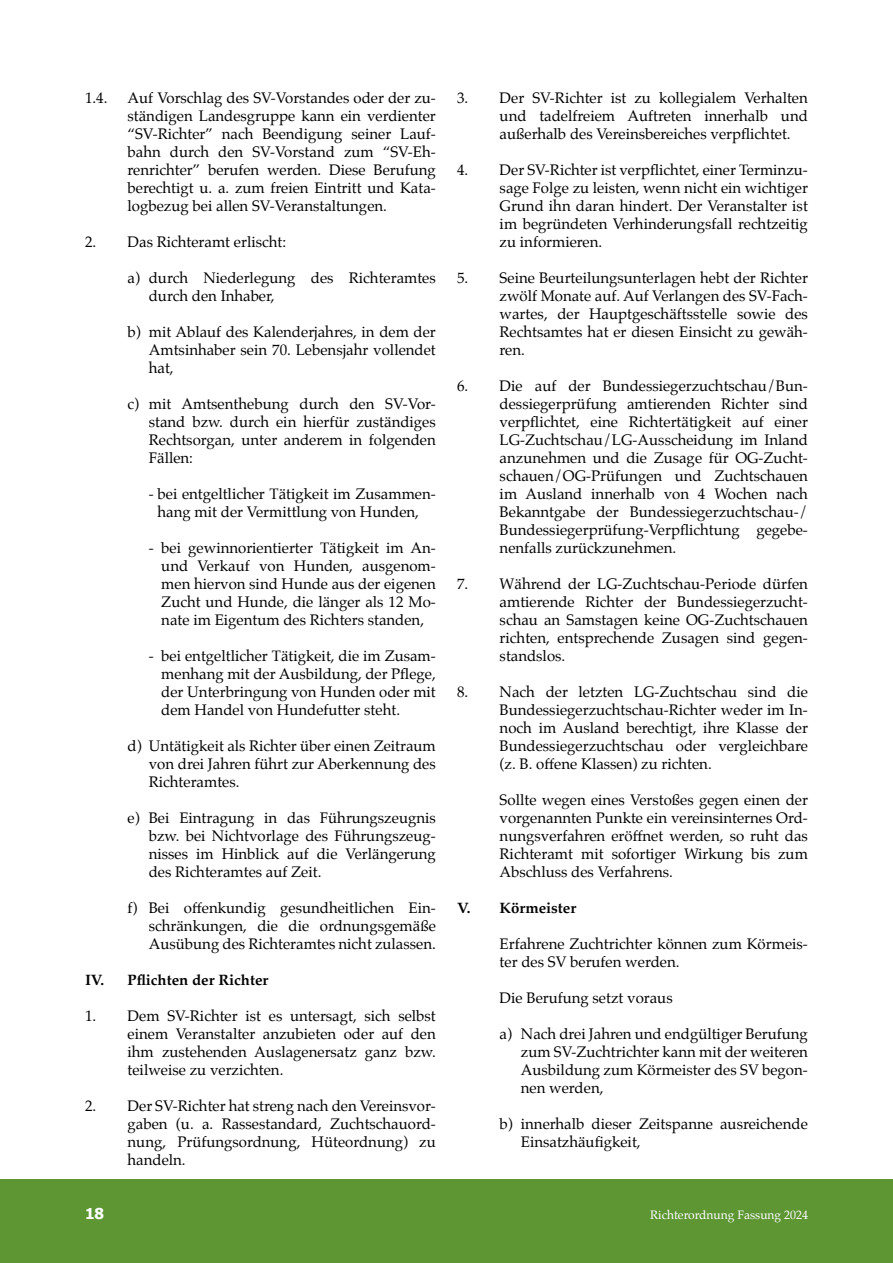
<style>
.page{position:relative;width:893px;height:1263px;background:#fff}
.page>*{position:absolute;margin:0;border:0;box-sizing:border-box;transform-origin:0 0}
.t1{font:15px/18px "Palatino";color:#000;text-align:justify}
.t2{font:700 15px "Palatino";color:#000}
.t3{font:700 15px "Tahoma";color:#fff}
.t4{font:12px "Palatino";color:#fff}
</style>
<div class="page">
<div style="left:0;top:1180px;width:893px;height:83px;background:#5d9633"></div>
<p class="t1" style="left:85px;top:89px;width:24px">1.4.</p>
<p class="t1" style="left:128px;top:89px;width:310px">Auf Vorschlag des SV-Vorstandes oder der zu&shy;ständigen Landesgruppe kann ein verdienter “SV-Richter” nach Beendigung seiner Lauf&shy;bahn durch den SV-Vorstand zum “SV-Eh&shy;renrichter” berufen werden. Diese Berufung berechtigt u. a. zum freien Eintritt und Kata&shy;logbezug bei allen SV-Veranstaltungen.</p>
<p class="t1" style="left:85px;top:233px;width:203px">2. Das Richteramt erlischt:</p>
<p class="t1" style="left:149px;top:269px;width:289px;text-indent:-21px">a) durch Niederlegung des Richteramtes durch den Inhaber,</p>
<p class="t1" style="left:149px;top:323px;width:289px;text-indent:-21px">b) mit Ablauf des Kalenderjahres, in dem der Amtsinhaber sein 70. Lebensjahr vollendet hat,</p>
<p class="t1" style="left:149px;top:395px;width:289px;text-indent:-21px">c) mit Amtsenthebung durch den SV-Vor&shy;stand bzw. durch ein hierfür zuständiges Rechtsorgan, unter anderem in folgenden Fällen:</p>
<p class="t1" style="left:149px;top:485px;width:289px;text-align:center">- bei entgeltlicher Tätigkeit im Zusammen&shy;hang mit der Vermittlung von Hunden,</p>
<p class="t1" style="left:161px;top:539px;width:276px;text-indent:-12px">- bei gewinnorientierter Tätigkeit im An&shy;und Verkauf von Hunden, ausgenom&shy;men hiervon sind Hunde aus der eigenen Zucht und Hunde, die länger als 12 Mo&shy;nate im Eigentum des Richters standen,</p>
<p class="t1" style="left:161px;top:647px;width:276px;text-indent:-12px">- bei entgeltlicher Tätigkeit, die im Zusam&shy;menhang mit der Ausbildung, der Pflege, der Unterbringung von Hunden oder mit dem Handel von Hundefutter steht.</p>
<p class="t1" style="left:149px;top:737px;width:289px;text-indent:-21px">d) Untätigkeit als Richter über einen Zeitraum von drei Jahren führt zur Aberkennung des Richteramtes.</p>
<p class="t1" style="left:149px;top:809px;width:289px;text-indent:-21px">e) Bei Eintragung in das Führungszeugnis bzw. bei Nichtvorlage des Führungszeug&shy;nisses im Hinblick auf die Verlängerung des Richteramtes auf Zeit.</p>
<p class="t1" style="left:149px;top:899px;width:289px;text-indent:-21px">f) Bei offenkundig gesundheitlichen Ein&shy;schränkungen, die die ordnungsgemäße Ausübung des Richteramtes nicht zulassen.</p>
<p class="t2" style="left:85px;top:967px;width:185px">IV. Pflichten der Richter</p>
<p class="t1" style="left:128px;top:1007px;width:310px;text-indent:-43px">1. Dem SV-Richter ist es untersagt, sich selbst einem Veranstalter anzubieten oder auf den ihm zustehenden Auslagenersatz ganz bzw. teilweise zu verzichten.</p>
<p class="t1" style="left:128px;top:1097px;width:310px;text-indent:-43px">2. Der SV-Richter hat streng nach den Vereinsvor&shy;gaben (u. a. Rassestandard, Zuchtschauord&shy;nung, Prüfungsordnung, Hüteordnung) zu handeln.</p>
<p class="t1" style="left:500px;top:89px;width:310px;text-indent:-43px">3. Der SV-Richter ist zu kollegialem Verhalten und tadelfreiem Auftreten innerhalb und außerhalb des Vereinsbereiches verpflichtet.</p>
<p class="t1" style="left:500px;top:161px;width:310px;text-indent:-43px">4. Der SV-Richter ist verpflichtet, einer Terminzu&shy;sage Folge zu leisten, wenn nicht ein wichtiger Grund ihn daran hindert. Der Veranstalter ist im begründeten Verhinderungsfall rechtzeitig zu informieren.</p>
<p class="t1" style="left:500px;top:269px;width:310px;text-indent:-43px">5. Seine Beurteilungsunterlagen hebt der Richter zwölf Monate auf. Auf Verlangen des SV-Fach&shy;wartes, der Hauptgeschäftsstelle sowie des Rechtsamtes hat er diesen Einsicht zu gewäh&shy;ren.</p>
<p class="t1" style="left:500px;top:377px;width:310px;text-indent:-43px">6. Die auf der Bundessiegerzuchtschau/Bun&shy;dessiegerprüfung amtierenden Richter sind verpflichtet, eine Richtertätigkeit auf einer LG-Zuchtschau/LG-Ausscheidung im Inland anzunehmen und die Zusage für OG-Zucht&shy;schauen/OG-Prüfungen und Zuchtschauen im Ausland innerhalb von 4 Wochen nach Bekanntgabe der Bundessiegerzuchtschau-/ Bundessiegerprüfung-Verpflichtung gegebe&shy;nenfalls zurückzunehmen.</p>
<p class="t1" style="left:500px;top:575px;width:310px;text-indent:-43px">7. Während der LG-Zuchtschau-Periode dürfen amtierende Richter der Bundessiegerzucht&shy;schau an Samstagen keine OG-Zuchtschauen richten, entsprechende Zusagen sind gegen&shy;standslos.</p>
<p class="t1" style="left:500px;top:683px;width:310px;text-indent:-43px">8. Nach der letzten LG-Zuchtschau sind die Bundessiegerzuchtschau-Richter weder im In&shy;noch im Ausland berechtigt, ihre Klasse der Bundessiegerzuchtschau oder vergleichbare (z. B. offene Klassen) zu richten.</p>
<p class="t1" style="left:500px;top:791px;width:310px">Sollte wegen eines Verstoßes gegen einen der vorgenannten Punkte ein vereinsinternes Ord&shy;nungsverfahren eröffnet werden, so ruht das Richteramt mit sofortiger Wirkung bis zum Abschluss des Verfahrens.</p>
<p class="t2" style="left:457px;top:895px;width:121px">V. Körmeister</p>
<p class="t1" style="left:500px;top:935px;width:310px">Erfahrene Zuchtrichter können zum Körmeis&shy;ter des SV berufen werden.</p>
<p class="t1" style="left:500px;top:989px;width:175px">Die Berufung setzt voraus</p>
<p class="t1" style="left:521px;top:1025px;width:289px;text-indent:-21px">a) Nach drei Jahren und endgültiger Berufung zum SV-Zuchtrichter kann mit der weiteren Ausbildung zum Körmeister des SV begon&shy;nen werden,</p>
<p class="t1" style="left:521px;top:1115px;width:289px;text-indent:-21px">b) innerhalb dieser Zeitspanne ausreichende<br>Einsatzhäufigkeit,</p>
<p class="t3" style="left:85px;top:1203px;width:21px">18</p>
<p class="t4" style="left:650px;top:1205px;width:160px">Richterordnung Fassung 2024</p>
</div>
